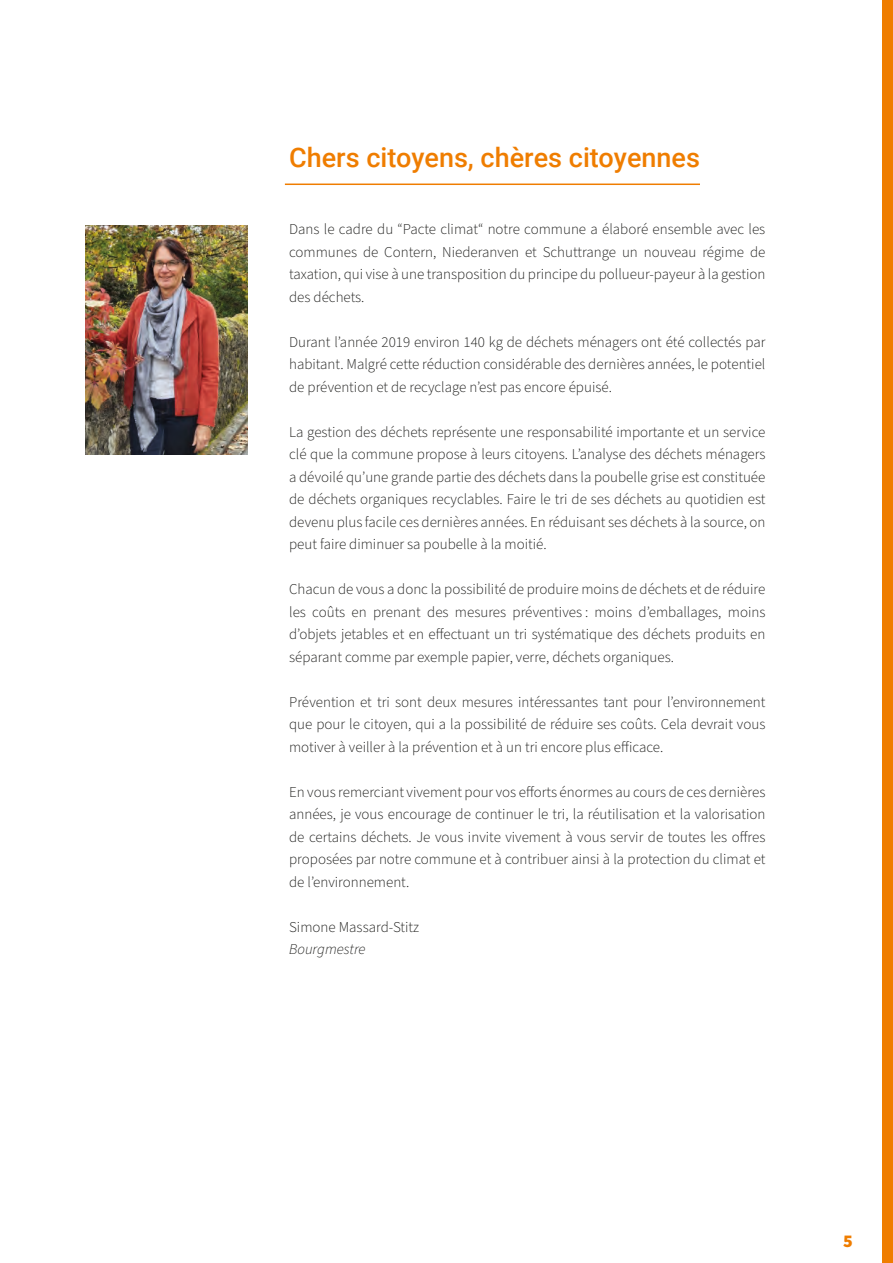
<style>
.page{position:relative;width:893px;height:1263px;background:#fff}
.page>*{position:absolute;margin:0;border:0;box-sizing:border-box;transform-origin:0 0}
.t1{font:500 27px "Roboto";color:#ef7d00}
.t2{font:900 18px "Source Sans Pro";color:#ef7d00}
.t3{font:300 15px/22.5px "Source Sans Pro";color:#1d1d1b;text-align:justify}
.t4{font:italic 300 15px "Source Sans Pro";color:#1d1d1b}
</style>
<div class="page">
<div style="left:882px;top:0;width:11px;height:1263px;background:#ef7d00"></div>
<hr style="left:285px;top:184px;width:415px;height:1px;background:#ef7d00">
<img style="left:85px;top:225px;width:163px;height:229px">
<h1 class="t1" style="left:289px;top:138px;width:412px">Chers citoyens, chères citoyennes</h1>
<p class="t3" style="left:289px;top:218px;width:478px">Dans le cadre du “Pacte climat“ notre commune a élaboré ensemble avec les communes de Contern, Niederanven et Schuttrange un nouveau régime de taxation, qui vise à une transposition du principe du pollueur-payeur à la gestion des déchets.</p>
<p class="t3" style="left:289px;top:331px;width:478px">Durant l’année 2019 environ 140 kg de déchets ménagers ont été collectés par habitant. Malgré cette réduction considérable des dernières années, le potentiel de prévention et de recyclage n’est pas encore épuisé.</p>
<p class="t3" style="left:289px;top:421px;width:478px">La gestion des déchets représente une responsabilité importante et un service clé que la commune propose à leurs citoyens. L’analyse des déchets ménagers a dévoilé qu’une grande partie des déchets dans la poubelle grise est constituée de déchets organiques recyclables. Faire le tri de ses déchets au quotidien est devenu plus facile ces dernières années. En réduisant ses déchets à la source, on peut faire diminuer sa poubelle à la moitié.</p>
<p class="t3" style="left:289px;top:578px;width:478px">Chacun de vous a donc la possibilité de produire moins de déchets et de réduire les coûts en prenant des mesures préventives : moins d’emballages, moins d’objets jetables et en effectuant un tri systématique des déchets produits en séparant comme par exemple papier, verre, déchets organiques.</p>
<p class="t3" style="left:289px;top:691px;width:478px">Prévention et tri sont deux mesures intéressantes tant pour l’environnement que pour le citoyen, qui a la possibilité de réduire ses coûts. Cela devrait vous motiver à veiller à la prévention et à un tri encore plus efficace.</p>
<p class="t3" style="left:289px;top:781px;width:478px">En vous remerciant vivement pour vos efforts énormes au cours de ces dernières années, je vous encourage de continuer le tri, la réutilisation et la valorisation de certains déchets. Je vous invite vivement à vous servir de toutes les offres proposées par notre commune et à contribuer ainsi à la protection du climat et de l’environnement.</p>
<p class="t3" style="left:289px;top:916px;width:132px">Simone Massard-Stitz</p>
<p class="t4" style="left:289px;top:939px;width:78px">Bourgmestre</p>
<p class="t2" style="left:843px;top:1228px;width:11px">5</p>
</div>
